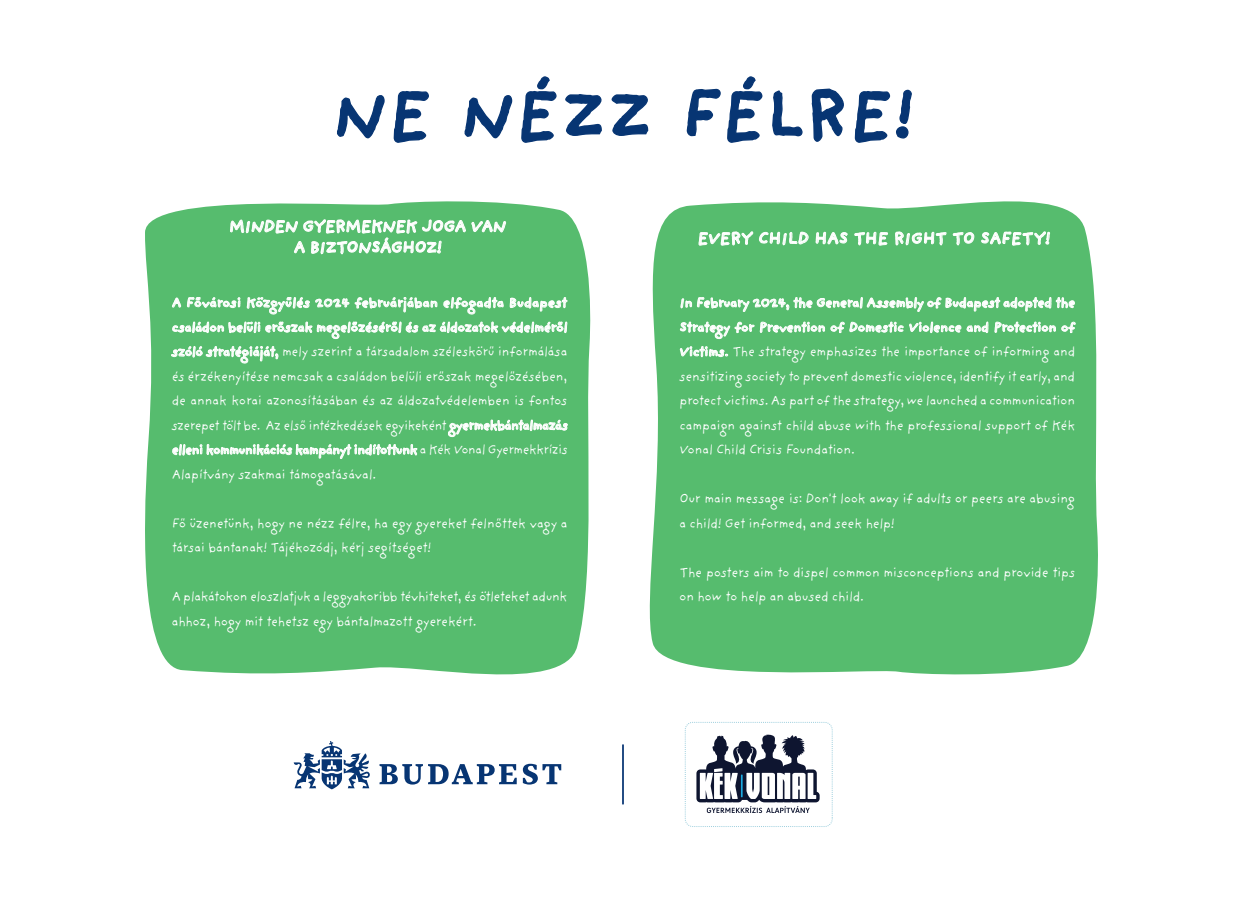
<style>
.page{position:relative;width:1246px;height:898px;background:#fff}
.page>*{position:absolute;margin:0;border:0;box-sizing:border-box;transform-origin:0 0}
.t1{font:700 70px "Providence Sans Pro";letter-spacing:-.005em;color:#073573}
.t2{font:700 17.5px/21px "Providence Sans Pro";letter-spacing:-.05em;color:#fff;text-align:center}
.t3{font:14px/24.5px "Providence Sans Pro";letter-spacing:-.06em;color:#fff}
.s1{font-weight:700}
</style>
<div class="page">
<svg style="left:337px;top:95px;width:48px;height:44px"></svg>
<svg style="left:393px;top:91px;width:36px;height:52px"></svg>
<svg style="left:464px;top:95px;width:49px;height:44px"></svg>
<svg style="left:521px;top:76px;width:36px;height:67px"></svg>
<svg style="left:565px;top:94px;width:37px;height:42px"></svg>
<svg style="left:611px;top:94px;width:38px;height:42px"></svg>
<svg style="left:686px;top:76px;width:77px;height:67px"></svg>
<svg style="left:772px;top:91px;width:31px;height:46px"></svg>
<svg style="left:811px;top:88px;width:33px;height:54px"></svg>
<svg style="left:854px;top:89px;width:58px;height:54px"></svg>
<div style="left:145px;top:201px;width:446px;height:474px;background:#56bc6e"></div>
<svg style="left:172px;top:298px;width:9px;height:10px"></svg>
<svg style="left:187px;top:297px;width:53px;height:12px"></svg>
<svg style="left:247px;top:297px;width:102px;height:17px"></svg>
<svg style="left:355px;top:297px;width:82px;height:15px"></svg>
<svg style="left:443px;top:297px;width:60px;height:17px"></svg>
<svg style="left:510px;top:297px;width:57px;height:14px"></svg>
<svg style="left:172px;top:321px;width:395px;height:18px"></svg>
<svg style="left:171px;top:346px;width:107px;height:17px"></svg>
<svg style="left:448px;top:420px;width:119px;height:17px"></svg>
<svg style="left:172px;top:444px;width:245px;height:15px"></svg>
<svg style="left:230px;top:213px;width:276px;height:52px"></svg>
<div style="left:649px;top:201px;width:449px;height:474px;background:#56bc6e"></div>
<svg style="left:680px;top:299px;width:11px;height:10px"></svg>
<svg style="left:697px;top:290px;width:377px;height:25px"></svg>
<svg style="left:680px;top:321px;width:144px;height:18px"></svg>
<svg style="left:830px;top:321px;width:73px;height:12px"></svg>
<svg style="left:909px;top:322px;width:79px;height:11px"></svg>
<svg style="left:994px;top:321px;width:61px;height:12px"></svg>
<svg style="left:1061px;top:322px;width:14px;height:11px"></svg>
<svg style="left:680px;top:346px;width:47px;height:12px"></svg>
<svg style="left:698px;top:231px;width:110px;height:27px"></svg>
<svg style="left:815px;top:232px;width:32px;height:24px"></svg>
<svg style="left:854px;top:232px;width:33px;height:26px"></svg>
<svg style="left:895px;top:231px;width:51px;height:25px"></svg>
<svg style="left:952px;top:232px;width:22px;height:13px"></svg>
<svg style="left:981px;top:219px;width:68px;height:39px"></svg>
<svg style="left:684px;top:722px;width:148px;height:105px"></svg>
<hr style="left:622px;top:745px;width:1px;height:59px;background:#073573">
<svg style="left:379px;top:764px;width:137px;height:20px"></svg>
<svg style="left:522px;top:764px;width:39px;height:20px"></svg>
<svg style="left:294px;top:741px;width:76px;height:48px"></svg>
<h1 class="t1" style="left:331px;top:73px;width:584px">NE NÉZZ FÉLRE!</h1>
<p class="t2" style="left:229px;top:215px;width:279px">MINDEN GYERMEKNEK JOGA VAN<br>A BIZTONSÁGHOZ!</p>
<p class="t3" style="left:171px;top:290px;width:398px;text-align:justify"><span class="s1">A Fővárosi Közgyűlés 2024 februárjában elfogadta Budapest családon belüli erőszak megelőzéséről és az áldozatok védelméről szóló stratégiáját,</span> mely szerint a társadalom széleskörű informálása és érzékenyítése nemcsak a családon belüli erőszak megelőzésében, de annak korai azonosításában és az áldozatvédelemben is fontos szerepet tölt be. Az első intézkedések egyikeként <span class="s1">gyermekbántalmazás elleni kommunikációs kampányt indítottunk</span> a Kék Vonal Gyermekkrízis Alapítvány szakmai támogatásával.</p>
<p class="t3" style="left:171px;top:511px;width:398px">Fő üzenetünk, hogy ne nézz félre, ha egy gyereket felnőttek vagy a társai bántanak! Tájékozódj, kérj segítséget!</p>
<p class="t3" style="left:171px;top:584px;width:398px">A plakátokon eloszlatjuk a leggyakoribb tévhiteket, és ötleteket adunk ahhoz, hogy mit tehetsz egy bántalmazott gyerekért.</p>
<p class="t2" style="left:697px;top:228px;width:354px">EVERY CHILD HAS THE RIGHT TO SAFETY!</p>
<p class="t3" style="left:679px;top:290px;width:398px;text-align:justify"><span class="s1">In February 2024, the General Assembly of Budapest adopted the Strategy for Prevention of Domestic Violence and Protection of Victims.</span> The strategy emphasizes the importance of informing and sensitizing society to prevent domestic violence, identify it early, and protect victims. As part of the strategy, we launched a communication campaign against child abuse with the professional support of Kék Vonal Child Crisis Foundation.</p>
<p class="t3" style="left:679px;top:486px;width:397px">Our main message is: Don't look away if adults or peers are abusing a child! Get informed, and seek help!</p>
<p class="t3" style="left:679px;top:560px;width:398px">The posters aim to dispel common misconceptions and provide tips on how to help an abused child.</p>
</div>
